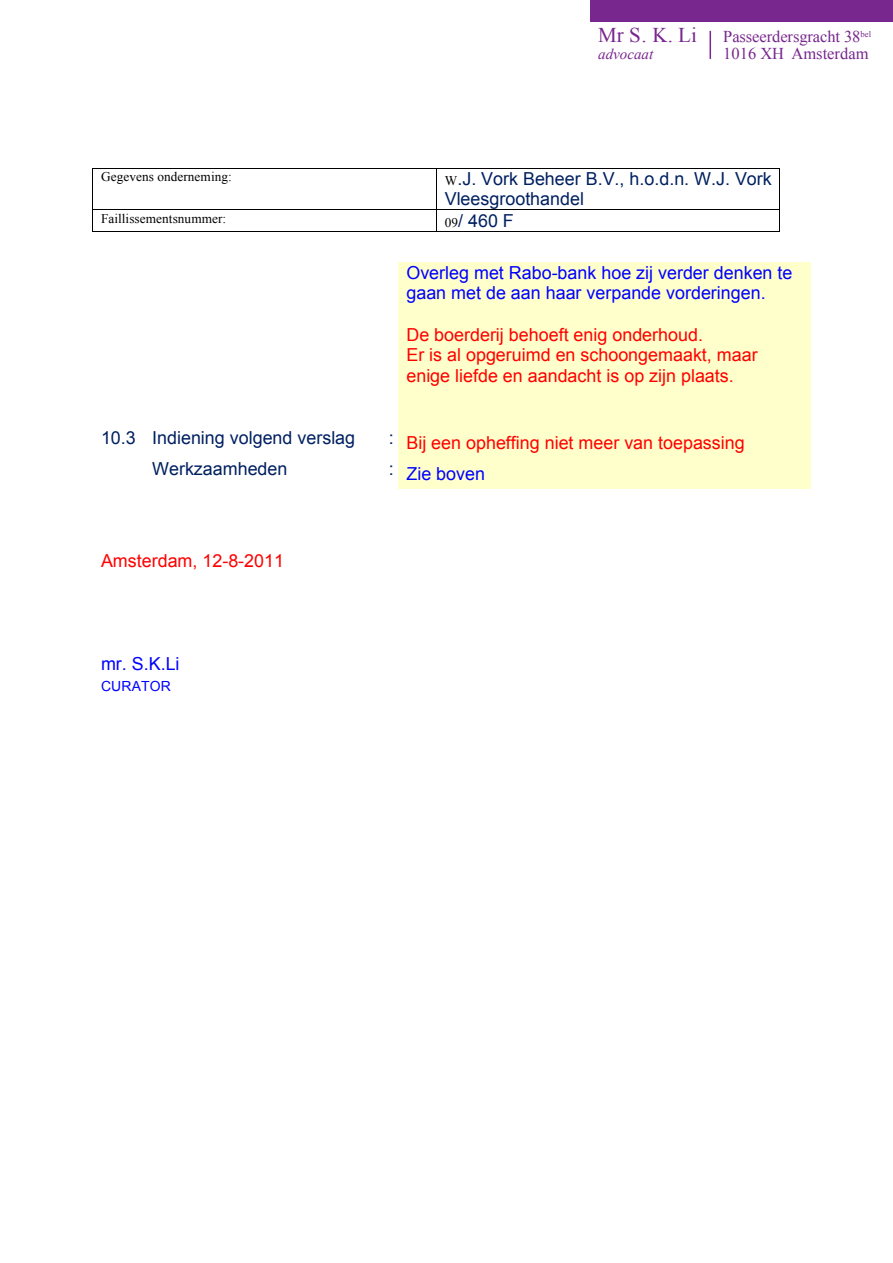
<style>
.page{position:relative;width:893px;height:1263px;background:#fff}
.page>*{position:absolute;margin:0;border:0;box-sizing:border-box;transform-origin:0 0}
.t1{font:21px "Times New Roman";color:#77278d}
.t2{font:17.85px/20.5px "Arial";color:#f00}
.t3{font:17.85px/20.4px "Arial";color:#002060}
.t4{font:17.85px/20.4px "Arial";color:#00f}
.t5{font:16.5px "Times New Roman";letter-spacing:-.005em;color:#77278d}
.t6{font:italic 15px "Times New Roman";color:#77278d}
.t7{font:13.95px "Arial";letter-spacing:.01em;color:#00f}
.t8{font:13.2px "Times New Roman";letter-spacing:.005em;color:#000}
.s1{font-family:"Times New Roman";font-size:13.2px;color:#000}
</style>
<div class="page">
<hr style="left:709px;top:31px;width:2px;height:28px;background:#77278d">
<div style="left:590px;top:0;width:303px;height:21px;background:#77278d"></div>
<hr style="left:93px;top:168px;width:343px;height:1px;background:#000">
<hr style="left:437px;top:168px;width:342px;height:1px;background:#000">
<hr style="left:92px;top:168px;width:1px;height:42px;background:#000">
<hr style="left:436px;top:168px;width:1px;height:42px;background:#000">
<hr style="left:779px;top:168px;width:1px;height:42px;background:#000">
<hr style="left:93px;top:210px;width:343px;height:1px;background:#000">
<hr style="left:437px;top:210px;width:342px;height:1px;background:#000">
<svg style="left:92px;top:210px;width:1px;height:22px"></svg>
<hr style="left:93px;top:231px;width:343px;height:1px;background:#000">
<svg style="left:436px;top:210px;width:1px;height:22px"></svg>
<hr style="left:437px;top:231px;width:342px;height:1px;background:#000">
<svg style="left:779px;top:210px;width:1px;height:22px"></svg>
<div style="left:398px;top:263px;width:413px;height:164px;background:#ffc"></div>
<div style="left:398px;top:427px;width:413px;height:31px;background:#ffc"></div>
<div style="left:398px;top:458px;width:413px;height:31px;background:#ffc"></div>
<p class="t1" style="left:598px;top:21px;width:100px">Mr S. K. Li</p>
<p class="t5" style="left:723px;top:25px;width:149px">Passeerdersgracht 38<sup>bel</sup></p>
<p class="t6" style="left:598px;top:44px;width:56px">advocaat</p>
<p class="t5" style="left:723px;top:42px;width:147px">1016 XH Amsterdam</p>
<p class="t8" style="left:101px;top:168px;width:132px">Gegevens onderneming:</p>
<p class="t3" style="left:445px;top:169px;width:329px"><span class="s1">W</span>.J. Vork Beheer B.V., h.o.d.n. W.J. Vork<br>Vleesgroothandel</p>
<p class="t8" style="left:101px;top:209px;width:127px">Faillissementsnummer:</p>
<p class="t3" style="left:445px;top:210px;width:71px"><span class="s1">09</span>/ 460 F</p>
<p class="t4" style="left:406px;top:263px;width:388px">Overleg met Rabo-bank hoe zij verder denken te gaan met de aan haar verpande vorderingen.</p>
<p class="t2" style="left:406px;top:324px;width:353px">De boerderij behoeft enig onderhoud.<br>Er is al opgeruimd en schoongemaakt, maar enige liefde en aandacht is op zijn plaats.</p>
<p class="t3" style="left:101px;top:427px;width:256px">10.3 Indiening volgend verslag</p>
<p class="t2" style="left:389px;top:432px;width:357px"><sup>:</sup> Bij een opheffing niet meer van toepassing</p>
<p class="t3" style="left:152px;top:458px;width:137px">Werkzaamheden</p>
<p class="t4" style="left:389px;top:463px;width:98px"><sup>:</sup> Zie boven</p>
<p class="t2" style="left:101px;top:551px;width:185px">Amsterdam, 12-8-2011</p>
<p class="t4" style="left:101px;top:654px;width:80px">mr. S.K.Li</p>
<p class="t7" style="left:101px;top:677px;width:71px">CURATOR</p>
</div>
